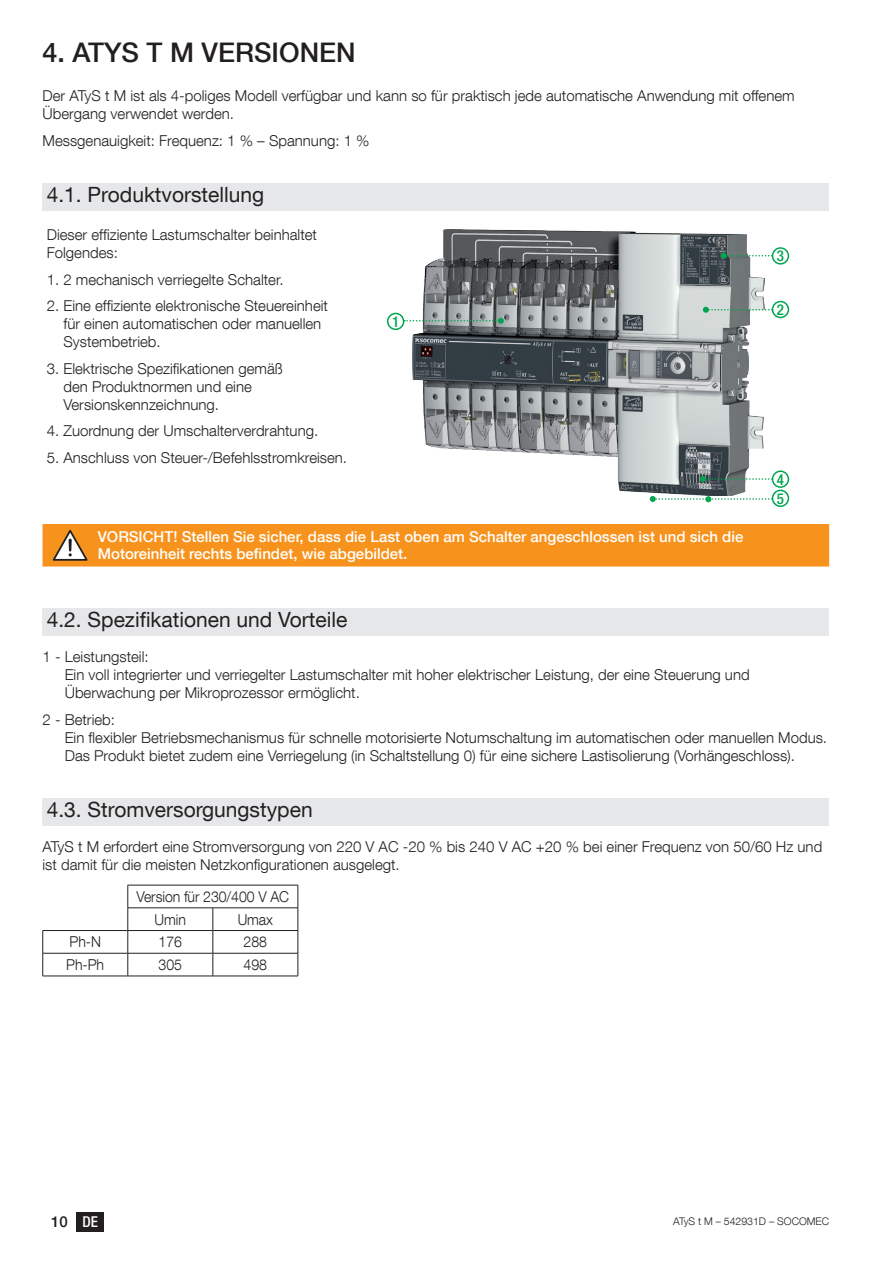
<style>
.page{position:relative;width:893px;height:1263px;background:#fff}
.page>*{position:absolute;margin:0;border:0;box-sizing:border-box;transform-origin:0 0}
.t1{font:500 27px "Helvetica Neue LT Com";color:#231f20}
.t2{font:21px "Helvetica Neue LT Com";color:#231f20}
.t3{font:300 15px/18px "Helvetica Neue LT Com";color:#231f20}
.t4{font:500 15px/16.5px "Helvetica Neue LT Com";color:#fff}
.t5{font:300 15px/22.6px "Helvetica Neue LT Com";color:#231f20;scale:.94 1}
.t6{font:500 condensed 15px/19.2px "Helvetica Neue LT Com";color:#00a54f}
.t7{font:500 15px "Helvetica Neue LT Com";color:#231f20}
.t8{font:300 10.5px "Helvetica Neue LT Com";color:#231f20}
.s1{font-stretch:condensed;color:#fff}
</style>
<div class="page">
<div style="left:77px;top:1212px;width:27px;height:19px;background:#231f20"></div>
<div style="left:43px;top:183px;width:786px;height:27px;background:#e6e7e9"></div>
<div style="left:43px;top:608px;width:786px;height:27px;background:#e6e7e9"></div>
<div style="left:43px;top:798px;width:786px;height:27px;background:#e6e7e9"></div>
<img style="left:412px;top:229px;width:352px;height:267px">
<svg style="left:404px;top:318px;width:100px;height:6px"></svg>
<svg style="left:721px;top:253px;width:51px;height:6px"></svg>
<svg style="left:703px;top:307px;width:70px;height:6px"></svg>
<svg style="left:700px;top:476px;width:72px;height:6px"></svg>
<div style="left:772px;top:247px;width:17px;height:18px;border:2px solid #00a54f;border-radius:50%"></div>
<div style="left:387px;top:313px;width:17px;height:17px;border:2px solid #00a54f;border-radius:50%"></div>
<div style="left:772px;top:301px;width:17px;height:17px;border:2px solid #00a54f;border-radius:50%"></div>
<div style="left:772px;top:470px;width:17px;height:18px;border:2px solid #00a54f;border-radius:50%"></div>
<div style="left:772px;top:490px;width:17px;height:17px;border:2px solid #00a54f;border-radius:50%"></div>
<svg style="left:650px;top:496px;width:123px;height:6px"></svg>
<div style="left:43px;top:524px;width:786px;height:42px;background:#f7931d"></div>
<hr style="left:128px;top:885px;width:85px;height:1px;background:#231f20">
<hr style="left:213px;top:885px;width:85px;height:1px;background:#231f20">
<hr style="left:128px;top:907px;width:85px;height:1px;background:#231f20">
<hr style="left:213px;top:907px;width:85px;height:1px;background:#231f20">
<hr style="left:43px;top:930px;width:85px;height:1px;background:#231f20">
<hr style="left:128px;top:930px;width:85px;height:1px;background:#231f20">
<hr style="left:213px;top:930px;width:85px;height:1px;background:#231f20">
<hr style="left:43px;top:953px;width:85px;height:1px;background:#231f20">
<svg style="left:42px;top:931px;width:1px;height:45px"></svg>
<hr style="left:128px;top:953px;width:85px;height:1px;background:#231f20">
<svg style="left:128px;top:885px;width:1px;height:91px"></svg>
<hr style="left:213px;top:953px;width:85px;height:1px;background:#231f20">
<svg style="left:213px;top:908px;width:1px;height:68px"></svg>
<svg style="left:298px;top:885px;width:1px;height:91px"></svg>
<hr style="left:43px;top:976px;width:85px;height:1px;background:#231f20">
<hr style="left:128px;top:976px;width:85px;height:1px;background:#231f20">
<hr style="left:213px;top:976px;width:85px;height:1px;background:#231f20">
<h1 class="t1" style="left:43px;top:36px;width:315px">4. ATYS T M VERSIONEN</h1>
<p class="t3" style="left:43px;top:86px;width:754px">Der ATyS t M ist als 4-poliges Modell verfügbar und kann so für praktisch jede automatische Anwendung mit offenem<br>Übergang verwendet werden.</p>
<p class="t3" style="left:43px;top:131px;width:329px">Messgenauigkeit: Frequenz: 1 % – Spannung: 1 %</p>
<h2 class="t2" style="left:47px;top:182px;width:219px">4.1. Produktvorstellung</h2>
<p class="t3" style="left:47px;top:225px;width:272px">Dieser effiziente Lastumschalter beinhaltet<br>Folgendes:</p>
<p class="t3" style="left:47px;top:270px;width:238px">1. 2 mechanisch verriegelte Schalter.</p>
<p class="t3" style="left:63px;top:296px;width:266px;text-indent:-17px">2. Eine effiziente elektronische Steuereinheit für einen automatischen oder manuellen<br>Systembetrieb.</p>
<p class="t3" style="left:63px;top:359px;width:221px;text-indent:-17px">3. Elektrische Spezifikationen gemäß den Produktnormen und eine<br>Versionskennzeichnung.</p>
<p class="t3" style="left:47px;top:421px;width:273px">4. Zuordnung der Umschalterverdrahtung.</p>
<p class="t3" style="left:47px;top:448px;width:302px">5. Anschluss von Steuer-/Befehlsstromkreisen.</p>
<p class="t6" style="left:777px;top:246px;width:9px">3</p>
<p class="t6" style="left:777px;top:300px;width:9px">2</p>
<p class="t6" style="left:392px;top:312px;width:9px">1</p>
<p class="t4" style="left:98px;top:529px;width:647px">VORSICHT! Stellen Sie sicher, dass die Last oben am Schalter angeschlossen ist und sich die<br>Motoreinheit rechts befindet, wie abgebildet.</p>
<p class="t6" style="left:777px;top:469px;width:9px">4<br>5</p>
<h2 class="t2" style="left:47px;top:607px;width:302px">4.2. Spezifikationen und Vorteile</h2>
<p class="t3" style="left:65px;top:648px;width:686px;text-indent:-22px">1 - Leistungsteil:<br>Ein voll integrierter und verriegelter Lastumschalter mit hoher elektrischer Leistung, der eine Steuerung und<br>Überwachung per Mikroprozessor ermöglicht.</p>
<p class="t3" style="left:65px;top:710px;width:764px;text-indent:-22px">2 - Betrieb:<br>Ein flexibler Betriebsmechanismus für schnelle motorisierte Notumschaltung im automatischen oder manuellen Modus.<br>Das Produkt bietet zudem eine Verriegelung (in Schaltstellung 0) für eine sichere Lastisolierung (Vorhängeschloss).</p>
<h2 class="t2" style="left:47px;top:797px;width:267px">4.3. Stromversorgungstypen</h2>
<p class="t3" style="left:43px;top:838px;width:781px">ATyS t M erfordert eine Stromversorgung von 220 V AC -20 % bis 240 V AC +20 % bei einer Frequenz von 50/60 Hz und ist damit für die meisten Netzkonfigurationen ausgelegt.</p>
<p class="t5" style="left:155px;top:885px;width:145px;text-indent:-18px">Version für 230/400 V AC<br>Umin</p>
<p class="t5" style="left:238px;top:907px;width:39px">Umax</p>
<p class="t5" style="left:70px;top:930px;width:35px">Ph-N</p>
<p class="t5" style="left:159px;top:930px;width:26px">176</p>
<p class="t5" style="left:244px;top:930px;width:26px">288</p>
<p class="t5" style="left:66px;top:953px;width:42px">Ph-Ph</p>
<p class="t5" style="left:159px;top:953px;width:26px">305</p>
<p class="t5" style="left:244px;top:953px;width:26px">498</p>
<p class="t7" style="left:51px;top:1212px;width:48px">10 <span class="s1">DE</span></p>
<p class="t8" style="left:673px;top:1215px;width:158px">ATyS t M – 542931D – SOCOMEC</p>
</div>
